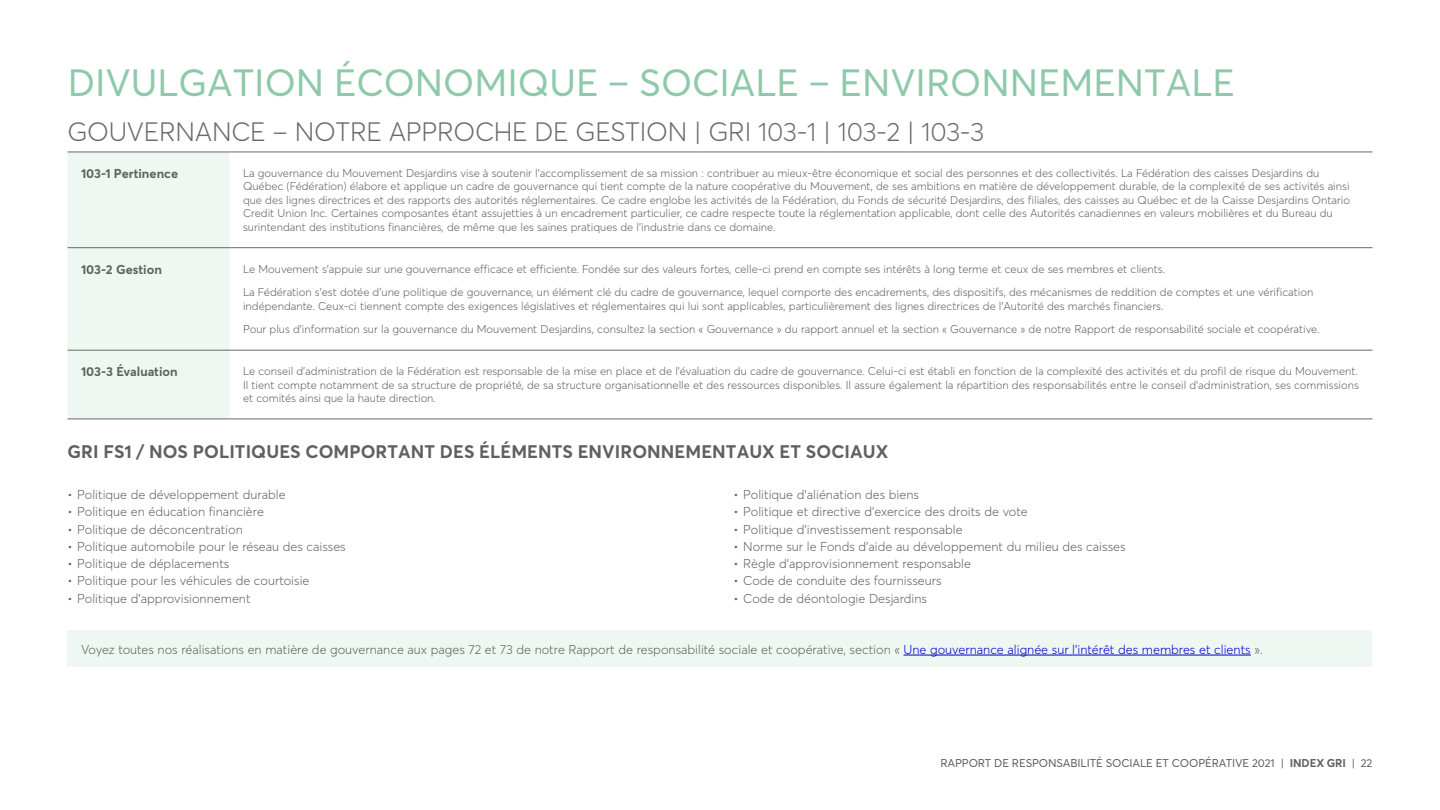
<style>
.page{position:relative;width:1440px;height:810px;background:#fff}
.page>*{position:absolute;margin:0;border:0;box-sizing:border-box;transform-origin:0 0}
.t1{font:37.5px "Averta";color:#8ec9a9}
.t2{font:300 26.25px "Averta";letter-spacing:-.01em;color:#6a6a6a}
.t3{font:700 18px "Averta";letter-spacing:.005em;color:#606060}
.t4{font:300 12.75px "Averta";color:#606060}
.TH{font:700 12.75px "Averta";color:#606060}
.TD{font:300 11.25px/13.5px "Averta";color:#606060}
.t5{font:11.25px "Averta";letter-spacing:-.01em;color:#606060}
.s1{color:#0000c8}
.s2{font-weight:700}
</style>
<div class="page">
<div style="left:68px;top:153px;width:162px;height:266px;background:#eef7f2"></div>
<hr style="left:68px;top:152px;width:162px;height:1px;background:#6a6a6a">
<hr style="left:230px;top:152px;width:1142px;height:1px;background:#6a6a6a">
<hr style="left:230px;top:419px;width:1142px;height:1px;background:#6a6a6a">
<hr style="left:68px;top:248px;width:162px;height:1px;background:#6a6a6a">
<hr style="left:230px;top:248px;width:1142px;height:1px;background:#6a6a6a">
<hr style="left:230px;top:350px;width:1142px;height:1px;background:#6a6a6a">
<hr style="left:68px;top:350px;width:162px;height:1px;background:#6a6a6a">
<hr style="left:68px;top:419px;width:162px;height:1px;background:#6a6a6a">
<div style="left:68px;top:630px;width:1304px;height:37px;background:#eef7f2"></div>
<hr style="left:904px;top:655px;width:347px;height:1px;background:#0000c8">
<h2 class="t1" style="left:68px;top:60px;width:1169px">DIVULGATION ÉCONOMIQUE – SOCIALE – ENVIRONNEMENTALE</h2>
<h3 class="t2" style="left:68px;top:116px;width:918px">GOUVERNANCE – NOTRE APPROCHE DE GESTION | GRI 103-1 | 103-2 | 103-3</h3>
<p class="TH" style="left:81px;top:165px;width:99px">103-1 Pertinence</p>
<p class="TD" style="left:243px;top:166px;width:1109px">La gouvernance du Mouvement Desjardins vise à soutenir l’accomplissement de sa mission : contribuer au mieux-être économique et social des personnes et des collectivités. La Fédération des caisses Desjardins du Québec (Fédération) élabore et applique un cadre de gouvernance qui tient compte de la nature coopérative du Mouvement, de ses ambitions en matière de développement durable, de la complexité de ses activités ainsi que des lignes directrices et des rapports des autorités réglementaires. Ce cadre englobe les activités de la Fédération, du Fonds de sécurité Desjardins, des filiales, des caisses au Québec et de la Caisse Desjardins Ontario Credit Union Inc. Certaines composantes étant assujetties à un encadrement particulier, ce cadre respecte toute la réglementation applicable, dont celle des Autorités canadiennes en valeurs mobilières et du Bureau du surintendant des institutions financières, de même que les saines pratiques de l’industrie dans ce domaine.</p>
<p class="TH" style="left:81px;top:261px;width:82px">103-2 Gestion</p>
<p class="TD" style="left:243px;top:262px;width:924px">Le Mouvement s’appuie sur une gouvernance efficace et efficiente. Fondée sur des valeurs fortes, celle-ci prend en compte ses intérêts à long terme et ceux de ses membres et clients.</p>
<p class="TD" style="left:243px;top:285px;width:1072px">La Fédération s’est dotée d’une politique de gouvernance, un élément clé du cadre de gouvernance, lequel comporte des encadrements, des dispositifs, des mécanismes de reddition de comptes et une vérification indépendante. Ceux-ci tiennent compte des exigences législatives et réglementaires qui lui sont applicables, particulièrement des lignes directrices de l’Autorité des marchés financiers.</p>
<p class="TD" style="left:243px;top:323px;width:1078px">Pour plus d’information sur la gouvernance du Mouvement Desjardins, consultez la section « Gouvernance » du rapport annuel et la section « Gouvernance » de notre Rapport de responsabilité sociale et coopérative.</p>
<p class="TH" style="left:81px;top:363px;width:98px">103-3 Évaluation</p>
<p class="TD" style="left:243px;top:364px;width:1118px;text-align:justify">Le conseil d’administration de la Fédération est responsable de la mise en place et de l’évaluation du cadre de gouvernance. Celui-ci est établi en fonction de la complexité des activités et du profil de risque du Mouvement.<br>Il tient compte notamment de sa structure de propriété, de sa structure organisationnelle et des ressources disponibles. Il assure également la répartition des responsabilités entre le conseil d’administration, ses commissions et comités ainsi que la haute direction.</p>
<h4 class="t3" style="left:68px;top:440px;width:822px">GRI FS1 / NOS POLITIQUES COMPORTANT DES ÉLÉMENTS ENVIRONNEMENTAUX ET SOCIAUX</h4>
<p class="t4" style="left:68px;top:487px;width:220px">• Politique de développement durable</p>
<p class="t4" style="left:68px;top:504px;width:198px">• Politique en éducation financière</p>
<p class="t4" style="left:68px;top:521px;width:177px">• Politique de déconcentration</p>
<p class="t4" style="left:68px;top:538px;width:280px">• Politique automobile pour le réseau des caisses</p>
<p class="t4" style="left:68px;top:556px;width:164px">• Politique de déplacements</p>
<p class="t4" style="left:68px;top:573px;width:244px">• Politique pour les véhicules de courtoisie</p>
<p class="t4" style="left:68px;top:590px;width:185px">• Politique d’approvisionnement</p>
<p class="t4" style="left:734px;top:487px;width:187px">• Politique d’aliénation des biens</p>
<p class="t4" style="left:734px;top:504px;width:296px">• Politique et directive d’exercice des droits de vote</p>
<p class="t4" style="left:734px;top:521px;width:231px">• Politique d’investissement responsable</p>
<p class="t4" style="left:734px;top:538px;width:394px">• Norme sur le Fonds d’aide au développement du milieu des caisses</p>
<p class="t4" style="left:734px;top:556px;width:239px">• Règle d’approvisionnement responsable</p>
<p class="t4" style="left:734px;top:573px;width:210px">• Code de conduite des fournisseurs</p>
<p class="t4" style="left:734px;top:590px;width:195px">• Code de déontologie Desjardins</p>
<p class="t4" style="left:81px;top:641px;width:1183px">Voyez toutes nos réalisations en matière de gouvernance aux pages 72 et 73 de notre Rapport de responsabilité sociale et coopérative, section « <span class="s1">Une gouvernance alignée sur l'intérêt des membres et clients</span> ».</p>
<p class="t5" style="left:940px;top:756px;width:434px">RAPPORT DE RESPONSABILITÉ SOCIALE ET COOPÉRATIVE 2021 | <span class="s2">INDEX GRI</span> | 22</p>
</div>
